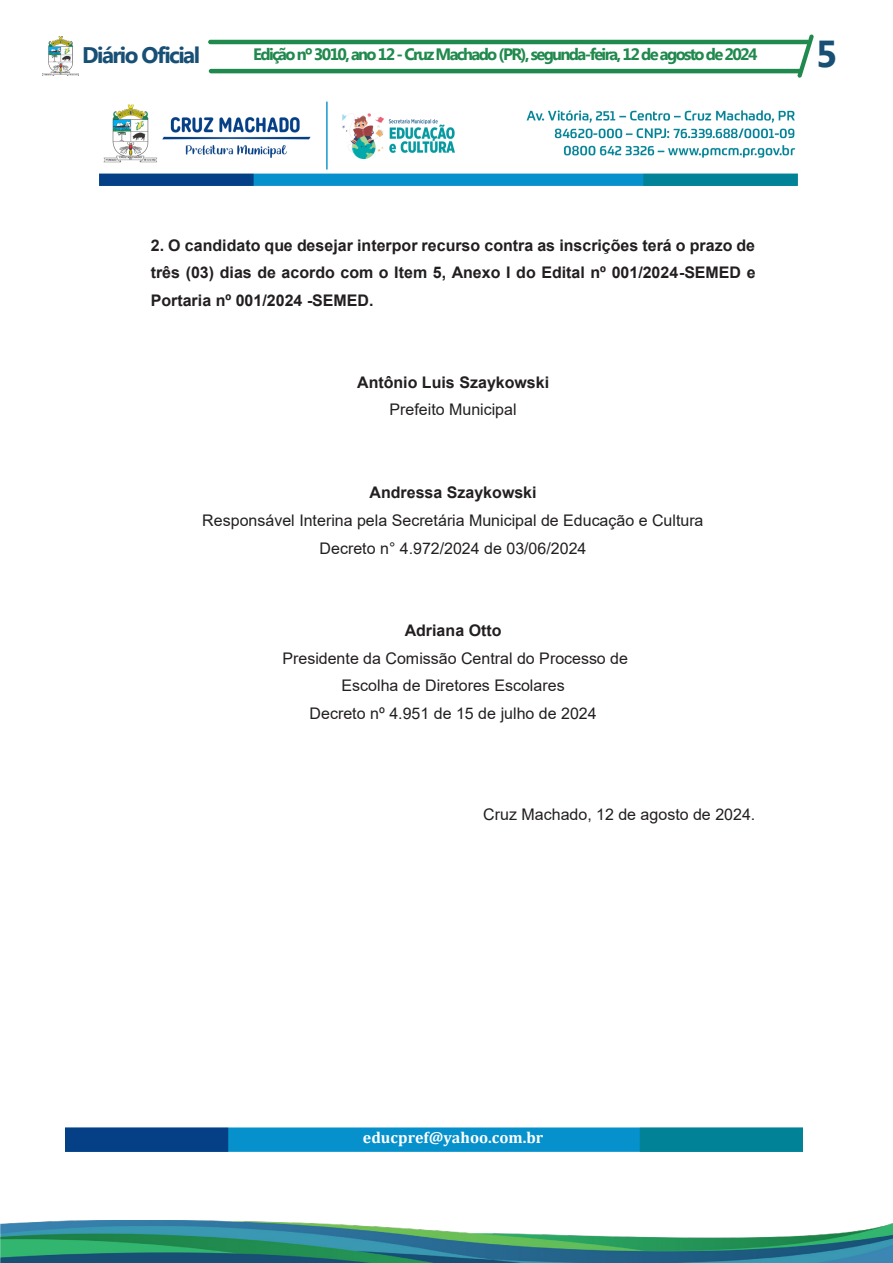
<style>
.page{position:relative;width:893px;height:1263px;background:#fff}
.page>*{position:absolute;margin:0;border:0;box-sizing:border-box;transform-origin:0 0}
.t1{font:700 37.5px "Myanmar Text";color:#175074}
.t2{font:700 22.5px "Myanmar Text";letter-spacing:-.07em;color:#175074}
.t3{font:700 16.5px "Myanmar Text";letter-spacing:-.1em;color:#20894d}
.t4{font:16.05px/27.6px "Arial";color:#231f20;text-align:center}
.t5{font:700 16.05px/27.6px "Arial";color:#231f20;text-align:justify}
.t6{font:700 16.05px "Cambria";color:#fff}
.s1{font-weight:400}
.s2{font-weight:700}
</style>
<div class="page">
<hr style="left:208px;top:40px;width:602px;height:4px;background:#20894d;border-radius:2px">
<hr style="left:209px;top:69px;width:593px;height:4px;background:#20894d;border-radius:2px">
<img style="left:43px;top:37px;width:36px;height:38px">
<svg style="left:797px;top:34px;width:17px;height:44px"></svg>
<img style="left:0;top:1220px;width:893px;height:43px">
<img style="left:65px;top:1127px;width:737px;height:25px">
<img style="left:100px;top:101px;width:697px;height:85px">
<p class="t2" style="left:82px;top:42px;width:119px">Diário Oficial</p>
<p class="t3" style="left:253px;top:45px;width:506px">Edição nº 3010, ano 12 - Cruz Machado (PR), segunda-feira, 12 de agosto de 2024</p>
<p class="t1" style="left:816px;top:32px;width:23px">5</p>
<p class="t5" style="left:151px;top:231px;width:606px">2. O candidato que desejar interpor recurso contra as inscrições terá o prazo de três (03) dias de acordo com o Item 5, Anexo I do Edital nº 001/2024-SEMED e Portaria nº 001/2024 -SEMED.</p>
<p class="t5" style="left:357px;top:369px;width:193px;text-align:center">Antônio Luis Szaykowski<br><span class="s1">Prefeito Municipal</span></p>
<p class="t4" style="left:202px;top:479px;width:503px"><span class="s2">Andressa Szaykowski<br></span>Responsável Interina pela Secretária Municipal de Educação e Cultura<br>Decreto n° 4.972/2024 de 03/06/2024</p>
<p class="t4" style="left:282px;top:617px;width:347px"><span class="s2">Adriana Otto<br></span>Presidente da Comissão Central do Processo de<br>Escolha de Diretores Escolares<br>Decreto nº 4.951 de 15 de julho de 2024</p>
<p class="t4" style="left:483px;top:801px;width:274px">Cruz Machado, 12 de agosto de 2024.</p>
<p class="t6" style="left:363px;top:1126px;width:182px">educpref@yahoo.com.br</p>
</div>
